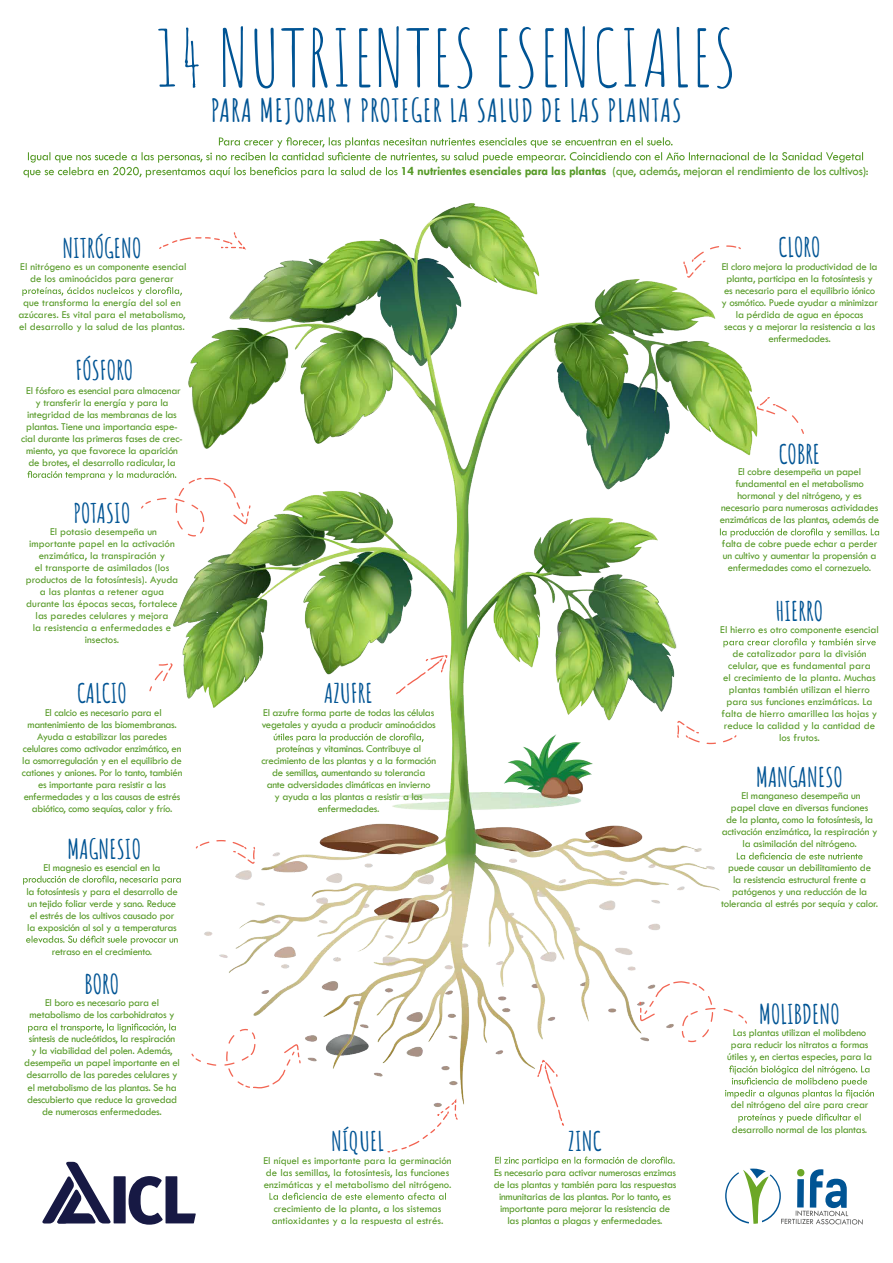
<style>
.page{position:relative;width:893px;height:1263px;background:#fff}
.page>*{position:absolute;margin:0;border:0;box-sizing:border-box;transform-origin:0 0}
.t1{font:78.15px "Amatic SC";letter-spacing:.02em;color:#005494}
.t2{font:700 31.28px "Amatic SC";letter-spacing:.03em;color:#005494}
.t3{font:700 26.47px "Amatic SC";color:#005494}
.t4{font:12.75px "Tw Cen";letter-spacing:-.02em;color:#579a28}
.t5{font:10.8px/12px "Tw Cen";letter-spacing:-.02em;color:#579a28;text-align:center}
.t6{font:10.8px/12px "Tw Cen";color:#579a28;text-align:center}
.s1{font-weight:700}
</style>
<div class="page">
<img style="left:173px;top:203px;width:589px;height:920px">
<svg style="left:725px;top:1168px;width:138px;height:57px"></svg>
<svg style="left:22px;top:287px;width:160px;height:9px"></svg>
<svg style="left:723px;top:638px;width:153px;height:9px"></svg>
<svg style="left:720px;top:528px;width:159px;height:9px"></svg>
<svg style="left:737px;top:852px;width:126px;height:7px"></svg>
<svg style="left:274px;top:733px;width:150px;height:9px"></svg>
<svg style="left:725px;top:1065px;width:149px;height:33px"></svg>
<svg style="left:738px;top:1113px;width:123px;height:9px"></svg>
<svg style="left:23px;top:875px;width:158px;height:9px"></svg>
<svg style="left:26px;top:936px;width:152px;height:9px"></svg>
<svg style="left:269px;top:1192px;width:177px;height:8px"></svg>
<svg style="left:495px;top:1156px;width:180px;height:9px"></svg>
<svg style="left:159px;top:231px;width:89px;height:21px"></svg>
<svg style="left:27px;top:471px;width:224px;height:66px"></svg>
<svg style="left:149px;top:663px;width:24px;height:29px"></svg>
<svg style="left:395px;top:654px;width:53px;height:41px"></svg>
<svg style="left:195px;top:839px;width:61px;height:26px"></svg>
<svg style="left:536px;top:1050px;width:29px;height:76px"></svg>
<svg style="left:386px;top:1096px;width:73px;height:57px"></svg>
<svg style="left:639px;top:980px;width:109px;height:63px"></svg>
<svg style="left:755px;top:396px;width:49px;height:39px"></svg>
<svg style="left:683px;top:245px;width:59px;height:34px"></svg>
<svg style="left:676px;top:696px;width:61px;height:64px"></svg>
<svg style="left:23px;top:137px;width:840px;height:40px"></svg>
<svg style="left:28px;top:1023px;width:148px;height:9px"></svg>
<svg style="left:190px;top:1028px;width:111px;height:61px"></svg>
<svg style="left:42px;top:1162px;width:69px;height:61px"></svg>
<div style="left:114px;top:1176px;width:12px;height:47px;background:#171944"></div>
<svg style="left:129px;top:1176px;width:67px;height:49px"></svg>
<h1 class="t1" style="left:156px;top:2px;width:582px">14 NUTRIENTES ESENCIALES</h1>
<h2 class="t2" style="left:211px;top:87px;width:473px">PARA MEJORAR Y PROTEGER LA SALUD DE LAS PLANTAS</h2>
<p class="t4" style="left:401px;top:163px;width:469px"><span class="s1">14 nutrientes esenciales para las plantas</span> (que, además, mejoran el rendimiento de los cultivos):</p>
<h3 class="t3" style="left:62px;top:228px;width:81px">NITRÓGENO</h3>
<h3 class="t3" style="left:778px;top:227px;width:43px">CLORO</h3>
<p class="t6" style="left:20px;top:260px;width:168px">El nitrógeno es un componente esencial de los aminoácidos para generar</p>
<p class="t6" style="left:18px;top:296px;width:169px">que transforma la energía del sol en azúcares. Es vital para el metabolismo, el desarrollo y la salud de las plantas.</p>
<h3 class="t3" style="left:75px;top:350px;width:59px">FÓSFORO</h3>
<p class="t5" style="left:21px;top:384px;width:163px">El fósforo es esencial para almacenar y transferir la energía y para la integridad de las membranas de las plantas. Tiene una importancia espe&shy;cial durante las primeras fases de crec&shy;miento, ya que favorece la aparición de brotes, el desarrollo radicular, la</p>
<h3 class="t3" style="left:73px;top:493px;width:58px">POTASIO</h3>
<p class="t6" style="left:26px;top:526px;width:154px">El potasio desempeña un importante papel en la activación enzimática, la transpiración y<br>el transporte de asimilados (los productos de la fotosíntesis). Ayuda a las plantas a retener agua durante las épocas secas, fortalece las paredes celulares y mejora<br>la resistencia a enfermedades e insectos.</p>
<h3 class="t3" style="left:77px;top:673px;width:51px">CALCIO</h3>
<p class="t5" style="left:22px;top:707px;width:162px">El calcio es necesario para el mantenimiento de las biomembranas.<br>Ayuda a estabilizar las paredes celulares como activador enzimático, en la osmorregulación y en el equilibrio de cationes y aniones. Por lo tanto, también es importante para resistir a las enfermedades y a las causas de estrés abiótico, como sequías, calor y frío.</p>
<h3 class="t3" style="left:68px;top:829px;width:75px">MAGNESIO</h3>
<p class="t5" style="left:44px;top:861px;width:118px">El magnesio es esencial en la</p>
<p class="t5" style="left:26px;top:885px;width:153px;text-align:left">la fotosíntesis y para el desarrollo de un tejido foliar verde y sano. Reduce el estrés de los cultivos causado por la exposición al sol y a temperaturas</p>
<p class="t5" style="left:52px;top:945px;width:102px">retraso en el crecimiento.</p>
<h3 class="t3" style="left:85px;top:964px;width:36px">BORO</h3>
<p class="t5" style="left:30px;top:997px;width:146px">El boro es necesario para el metabolismo de los carbohidratos y</p>
<p class="t5" style="left:24px;top:1033px;width:157px">síntesis de nucleótidos, la respiración<br>y la viabilidad del polen. Además, desempeña un papel importante en el desarrollo de las paredes celulares y el metabolismo de las plantas. Se ha descubierto que reduce la gravedad de numerosas enfermedades.</p>
<h3 class="t3" style="left:324px;top:673px;width:50px">AZUFRE</h3>
<p class="t5" style="left:262px;top:707px;width:176px;text-align:left">El azufre forma parte de todas las células vegetales y ayuda a producir aminoácidos</p>
<p class="t5" style="left:261px;top:743px;width:176px">proteínas y vitaminas. Contribuye al crecimiento de las plantas y a la formación de semillas, aumentando su tolerancia<br>ante adversidades climáticas en invierno<br>y ayuda a las plantas a resistir a las enfermedades.</p>
<h3 class="t3" style="left:331px;top:1120px;width:54px">NÍQUEL</h3>
<h3 class="t3" style="left:568px;top:1120px;width:35px">ZINC</h3>
<p class="t6" style="left:264px;top:1154px;width:190px;text-align:left">El níquel es importante para la germinación de las semillas, la fotosíntesis, las funciones enzimáticas y el metabolismo del nitrógeno.</p>
<p class="t6" style="left:272px;top:1202px;width:173px;text-align:left">crecimiento de la planta, a los sistemas antioxidantes y a la respuesta al estrés.</p>
<p class="t5" style="left:494px;top:1166px;width:184px">Es necesario para activar numerosas enzimas de las plantas y también para las respuestas inmunitarias de las plantas. Por lo tanto, es importante para mejorar la resistencia de las plantas a plagas y enfermedades.</p>
<p class="t5" style="left:721px;top:260px;width:158px">El cloro mejora la productividad de la planta, participa en la fotosíntesis y es necesario para el equilibrio iónico y osmótico. Puede ayudar a minimizar la pérdida de agua en épocas<br>secas y a mejorar la resistencia a las enfermedades.</p>
<h3 class="t3" style="left:779px;top:434px;width:43px">COBRE</h3>
<p class="t5" style="left:720px;top:466px;width:161px">El cobre desempeña un papel fundamental en el metabolismo hormonal y del nitrógeno, y es necesario para numerosas actividades enzimáticas de las plantas, además de</p>
<p class="t5" style="left:722px;top:538px;width:157px">falta de cobre puede echar a perder un cultivo y aumentar la propensión a enfermedades como el cornezuelo.</p>
<h3 class="t3" style="left:776px;top:590px;width:49px">HIERRO</h3>
<p class="t6" style="left:720px;top:624px;width:160px">El hierro es otro componente esencial</p>
<p class="t6" style="left:722px;top:648px;width:157px">de catalizador para la división celular, que es fundamental para<br>el crecimiento de la planta. Muchas plantas también utilizan el hierro para sus funciones enzimáticas. La falta de hierro amarillea las hojas y reduce la calidad y la cantidad de los frutos.</p>
<h3 class="t3" style="left:756px;top:757px;width:88px">MANGANESO</h3>
<p class="t5" style="left:722px;top:790px;width:157px">El manganeso desempeña un<br>papel clave en diversas funciones<br>de la planta, como la fotosíntesis, la activación enzimática, la respiración y la asimilación del nitrógeno.</p>
<p class="t5" style="left:721px;top:862px;width:159px">puede causar un debilitamiento de<br>la resistencia estructural frente a patógenos y una reducción de la tolerancia al estrés por sequía y calor.</p>
<h3 class="t3" style="left:759px;top:994px;width:82px">MOLIBDENO</h3>
<p class="t5" style="left:727px;top:1027px;width:146px">Las plantas utilizan el molibdeno para reducir los nitratos a formas útiles y, en ciertas especies, para la</p>
<p class="t5" style="left:731px;top:1099px;width:139px">del nitrógeno del aire para crear</p>
<p class="t5" style="left:732px;top:1123px;width:137px">desarrollo normal de las plantas.</p>
</div>
